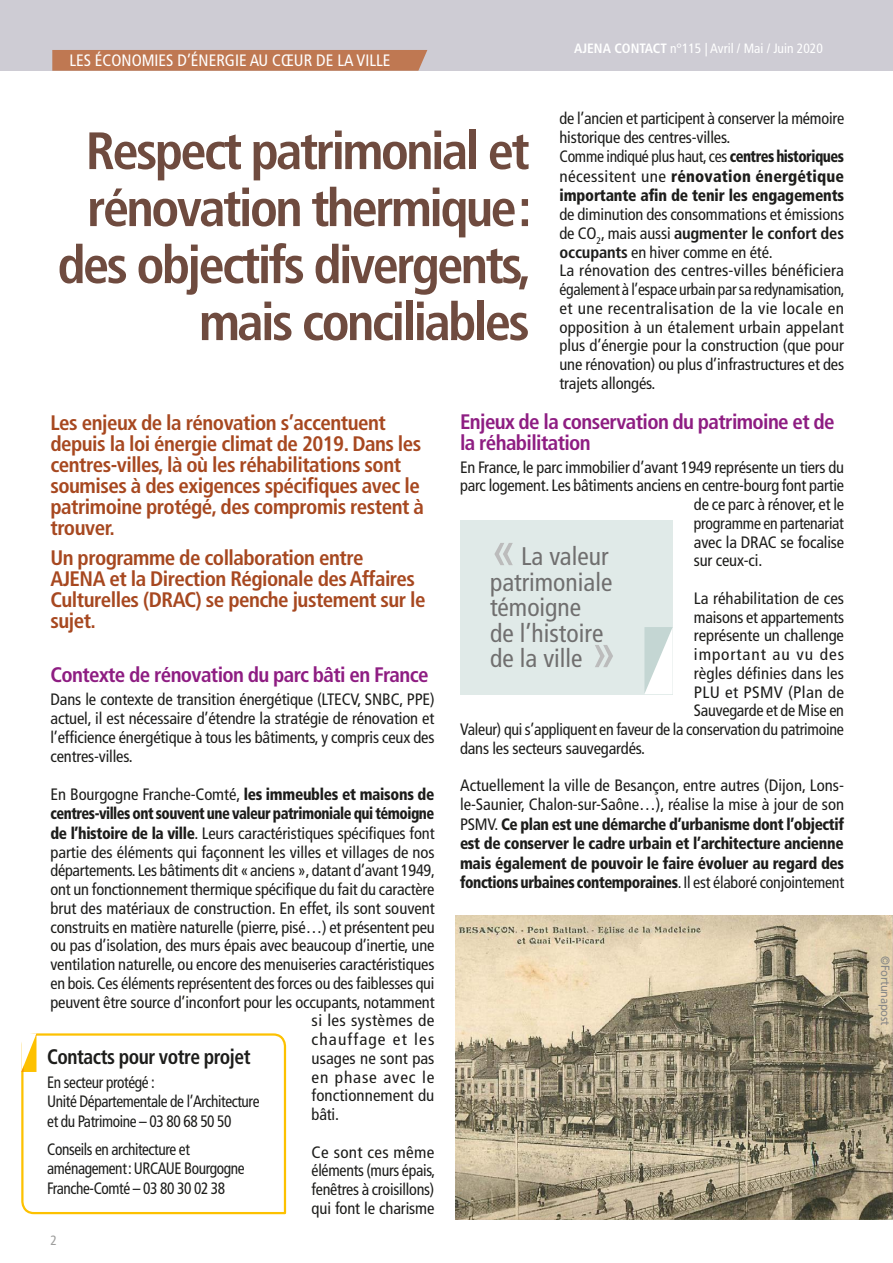
<style>
.page{position:relative;width:893px;height:1263px;background:#fff}
.page>*{position:absolute;margin:0;border:0;box-sizing:border-box;transform-origin:0 0}
.t1{font:700 condensed 52.5px/57px "Frutiger";letter-spacing:-.05em;color:#6f4b3f;text-align:right}
.t2{font:condensed 25.5px/25.5px "Frutiger";color:#706f6f}
.sous-titre_vert_fonc{font:700 condensed 21px/21px "Frutiger";letter-spacing:-.025em;color:#a74820}
.sous-titre_bleu_viol{font:700 condensed 21px/21px "Frutiger";letter-spacing:-.03em;color:#8e1d82}
.contenu_article{font:700 condensed 21px "Frutiger";letter-spacing:-.025em;color:#1d1d1b;scale:.93 1}
.contenu_article-2{font:condensed 16.5px/18.8px "Frutiger";letter-spacing:-.01em;color:#1d1d1b;text-align:justify}
.contenu_article-3{font:900 condensed 16.5px/19.4px "Frutiger";letter-spacing:-.035em;color:#1d1d1b;text-align:justify;scale:.93 1}
.contenu_article-4{font:condensed 16.5px/19px "Frutiger";letter-spacing:-.01em;color:#1d1d1b;text-align:justify;scale:.95 1}
.légende{font:condensed 16.5px/19.5px "Frutiger";letter-spacing:-.025em;color:#1d1d1b;scale:.93 1}
.contenu_article-5{font:condensed 16.5px/18.8px "Frutiger";letter-spacing:-.01em;color:#1d1d1b;text-align:justify;scale:1.04 1}
.contenu_article-6{font:900 condensed 16.5px "Frutiger";letter-spacing:-.035em;color:#1d1d1b;scale:.88 1}
.t3{font:condensed 16.5px "Frutiger";color:#fff}
.contenu_article-7{font:condensed 16.5px "Frutiger";letter-spacing:-.01em;color:#1d1d1b;scale:.96 1}
.contenu_article-8{font:condensed 16.5px "Frutiger";letter-spacing:.05em;color:#1d1d1b;scale:1.05 1}
.contenu_article-9{font:condensed 16.5px "Frutiger";letter-spacing:.02em;color:#1d1d1b;scale:1.04 1}
.contenu_article-10{font:condensed 16.5px "Frutiger";letter-spacing:.02em;color:#1d1d1b;scale:1.05 1}
.contenu_article-11{font:condensed 16.5px "Frutiger";letter-spacing:.065em;color:#1d1d1b;scale:1.05 1}
.contenu_article-12{font:condensed 16.5px "Frutiger";letter-spacing:.045em;color:#1d1d1b;scale:1.05 1}
.t4{font:condensed 13.5px "Frutiger";color:#fff}
.t5{font:condensed 13.5px "Frutiger";color:#9d9d9c}
.contenu__99{font:12px "Frutiger";letter-spacing:-.025em;color:#878787;scale:.93 1}
.s1{font-weight:700}
.s2{font-weight:900}
.s3{font-weight:400}
.s4{font-size:54px;color:#bcbcbc}
</style>
<div class="page">
<div style="left:0;top:0;width:893px;height:71px;background:#ceccd4"></div>
<svg style="left:21px;top:1033px;width:266px;height:182px"></svg>
<svg style="left:21px;top:1033px;width:16px;height:39px"></svg>
<img style="left:456px;top:915px;width:437px;height:305px">
<div style="left:52px;top:50px;width:375px;height:21px;background:#bf7852"></div>
<div style="left:460px;top:520px;width:212px;height:174px;background:#e0eae8"></div>
<svg style="left:644px;top:627px;width:29px;height:67px;background:#e1eae8"></svg>
<p class="t3" style="left:69px;top:51px;width:323px">LES ÉCONOMIES D’ÉNERGIE AU CŒUR DE LA VILLE</p>
<p class="t4" style="left:574px;top:40px;width:250px"><span class="s1">AJENA CONTACT</span> n°115 | Avril / Mai / Juin 2020</p>
<p class="contenu_article-2" style="left:559px;top:109px;width:286px">de l’ancien et participent à conserver la mémoire historique des centres-villes.</p>
<p class="contenu_article-4" style="left:559px;top:147px;width:301px">Comme indiqué plus haut, ces <span class="s2">centres historiques </span>nécessitent une <span class="s2">rénovation énergétique importante afin de tenir les engagements </span>de diminution des consommations et émissions de CO<sub>2</sub>, mais aussi <span class="s1">augmenter le confort des occupants</span> en hiver comme en été.</p>
<p class="contenu_article-2" style="left:559px;top:261px;width:287px">La rénovation des centres-villes bénéficiera également à l’espace urbain par sa redynamisation, et une recentralisation de la vie locale en opposition à un étalement urbain appelant plus d’énergie pour la construction (que pour une rénovation) ou plus d’infrastructures et des trajets allongés.</p>
<p class="sous-titre_bleu_viol" style="left:460px;top:411px;width:376px">Enjeux de la conservation du patrimoine et de la réhabilitation</p>
<p class="contenu_article-2" style="left:460px;top:458px;width:385px">En France, le parc immobilier d’avant 1949 représente un tiers du</p>
<p class="contenu_article-2" style="left:460px;top:476px;width:385px">parc logement. Les bâtiments anciens en centre-bourg font partie</p>
<p class="contenu_article-2" style="left:694px;top:495px;width:152px">de ce parc à rénover, et le</p>
<p class="contenu_article-7" style="left:694px;top:513px;width:158px">programme en partenariat</p>
<p class="contenu_article-2" style="left:694px;top:533px;width:152px">avec la DRAC se focalise</p>
<p class="contenu_article-2" style="left:694px;top:551px;width:70px">sur ceux-ci.</p>
<p class="contenu_article-2" style="left:694px;top:589px;width:152px">La réhabilitation de ces</p>
<p class="contenu_article-2" style="left:694px;top:608px;width:152px">maisons et appartements</p>
<p class="contenu_article-2" style="left:694px;top:626px;width:152px">représente un challenge</p>
<p class="contenu_article-8" style="left:694px;top:645px;width:145px">important au vu des</p>
<p class="contenu_article-2" style="left:694px;top:664px;width:152px">règles définies dans les</p>
<p class="contenu_article-9" style="left:694px;top:682px;width:146px">PLU et PSMV (Plan de</p>
<p class="contenu_article-2" style="left:694px;top:701px;width:152px">Sauvegarde et de Mise en</p>
<p class="contenu_article-2" style="left:460px;top:720px;width:386px">Valeur) qui s’appliquent en faveur de la conservation du patrimoine</p>
<p class="contenu_article-2" style="left:460px;top:739px;width:187px">dans les secteurs sauvegardés.</p>
<p class="contenu_article-3" style="left:460px;top:776px;width:415px"><span class="s3">Actuellement la ville de Besançon, entre autres (Dijon, Lons&shy;le-Saunier, Chalon-sur-Saône…), réalise la mise à jour de son PSMV.</span> Ce plan est une démarche d’urbanisme dont l’objectif est de conserver le cadre urbain et l’architecture ancienne mais également de pouvoir le faire évoluer au regard des fonctions urbaines contemporaines<span class="s3">. Il est élaboré conjointement</span></p>
<p class="t1" style="left:57px;top:122px;width:476px">Respect patrimonial et rénovation thermique: des objectifs divergents, mais conciliables</p>
<p class="sous-titre_vert_fonc" style="left:50px;top:412px;width:375px">Les enjeux de la rénovation s’accentuent depuis la loi énergie climat de 2019. Dans les centres-villes, là où les réhabilitations sont soumises à des exigences spécifiques avec le patrimoine protégé, des compromis restent à trouver.</p>
<p class="sous-titre_vert_fonc" style="left:50px;top:547px;width:377px">Un programme de collaboration entre<br>AJENA et la Direction Régionale des Affaires Culturelles (DRAC) se penche justement sur le sujet.</p>
<p class="sous-titre_bleu_viol" style="left:50px;top:665px;width:380px">Contexte de rénovation du parc bâti en France</p>
<p class="contenu_article-2" style="left:50px;top:690px;width:386px">Dans le contexte de transition énergétique (LTECV, SNBC, PPE) actuel, il est nécessaire d’étendre la stratégie de rénovation et l’efficience énergétique à tous les bâtiments, y compris ceux des centres-villes.</p>
<p class="contenu_article-2" style="left:50px;top:785px;width:385px">En Bourgogne Franche-Comté, <span class="s2">les immeubles et maisons de</span></p>
<p class="contenu_article-6" style="left:50px;top:804px;width:438px">centres-villes ont souvent une valeur patrimoniale qui témoigne</p>
<p class="contenu_article-2" style="left:50px;top:824px;width:386px"><span class="s2">de l’histoire de la ville</span>. Leurs caractéristiques spécifiques font</p>
<p class="contenu_article-2" style="left:50px;top:843px;width:386px">partie des éléments qui façonnent les villes et villages de nos</p>
<p class="contenu_article-2" style="left:50px;top:861px;width:386px">départements. Les bâtiments dit «anciens », datant d’avant 1949,</p>
<p class="contenu_article-2" style="left:50px;top:880px;width:385px">ont un fonctionnement thermique spécifique du fait du caractère</p>
<p class="contenu_article-2" style="left:50px;top:899px;width:386px">brut des matériaux de construction. En effet, ils sont souvent</p>
<p class="contenu_article-2" style="left:50px;top:918px;width:386px">construits en matière naturelle (pierre, pisé…) et présentent peu</p>
<p class="contenu_article-2" style="left:50px;top:936px;width:386px">ou pas d’isolation, des murs épais avec beaucoup d’inertie, une</p>
<p class="contenu_article-2" style="left:50px;top:955px;width:386px">ventilation naturelle, ou encore des menuiseries caractéristiques</p>
<p class="contenu_article-2" style="left:50px;top:974px;width:385px">en bois. Ces éléments représentent des forces ou des faiblesses qui</p>
<p class="contenu_article-2" style="left:50px;top:993px;width:386px">peuvent être source d’inconfort pour les occupants, notamment</p>
<p class="contenu_article-10" style="left:312px;top:1011px;width:119px">si les systèmes de</p>
<p class="contenu_article-11" style="left:312px;top:1030px;width:118px">chauffage et les</p>
<p class="contenu_article-2" style="left:312px;top:1049px;width:124px">usages ne sont pas</p>
<p class="contenu_article-12" style="left:312px;top:1067px;width:119px">en phase avec le</p>
<p class="contenu_article-2" style="left:312px;top:1086px;width:124px">fonctionnement du</p>
<p class="contenu_article-2" style="left:312px;top:1105px;width:29px">bâti.</p>
<p class="contenu_article-5" style="left:312px;top:1143px;width:120px">Ce sont ces même éléments (murs épais, fenêtres à croisillons) qui font le charisme</p>
<p class="t2" style="left:490px;top:544px;width:129px"><span class="s4">«</span> La valeur patrimoniale témoigne<br>de l’histoire de la ville <span class="s4">»</span></p>
<p class="contenu_article" style="left:47px;top:1044px;width:220px">Contacts pour votre projet</p>
<p class="légende" style="left:47px;top:1072px;width:230px">En secteur protégé :<br>Unité Départementale de l’Architecture et du Patrimoine – 03 80 68 50 50</p>
<p class="légende" style="left:47px;top:1139px;width:214px">Conseils en architecture et aménagement: URCAUE Bourgogne<br>Franche-Comté – 03 80 30 02 38</p>
<p class="t5" style="left:50px;top:1233px;width:8px">2</p>
<p class="contenu__99" style="left:892px;top:956px;width:76px;rotate:90deg">©Fortunapost</p>
</div>
